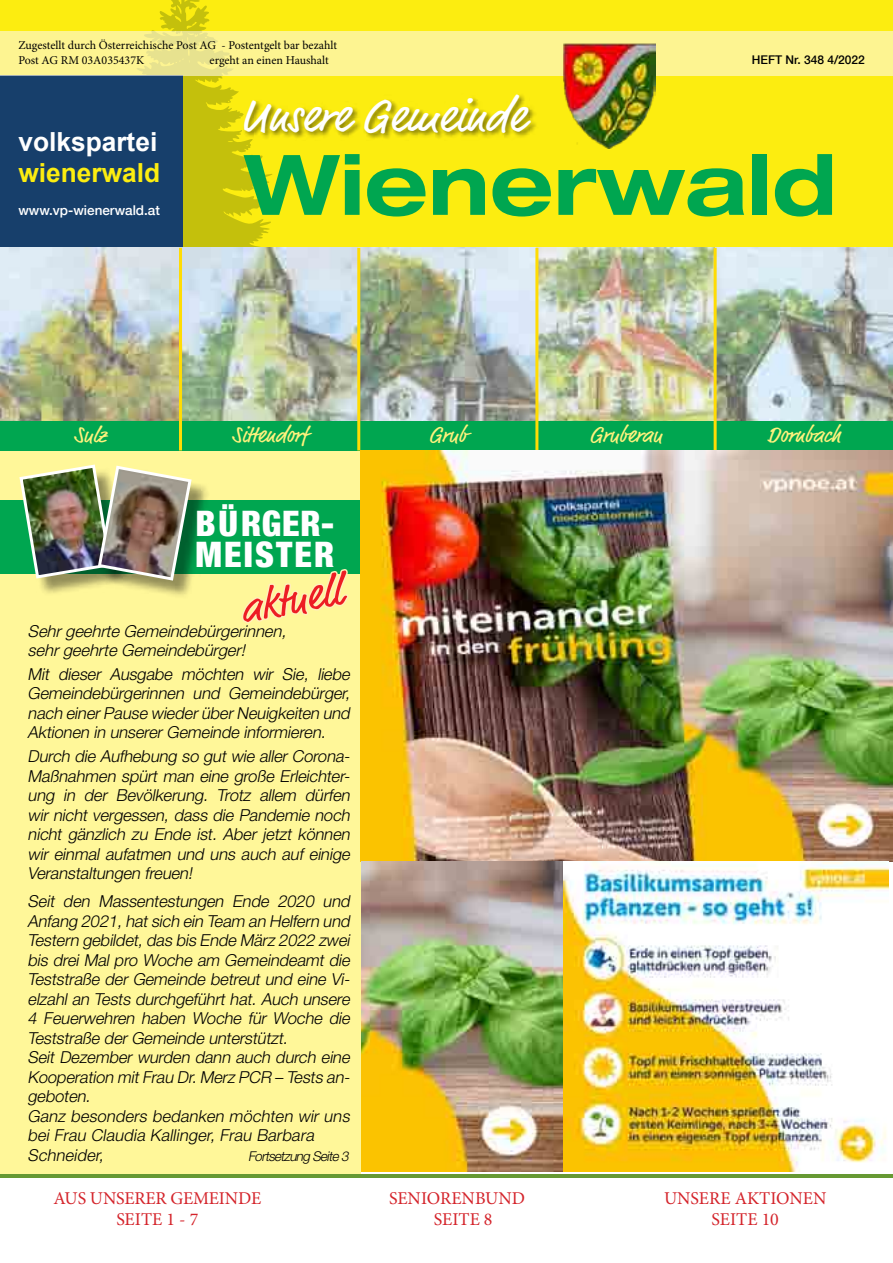
<style>
.page{position:relative;width:893px;height:1263px;background:#fff}
.page>*{position:absolute;margin:0;border:0;box-sizing:border-box;transform-origin:0 0}
.t1{font:700 expanded 83.7px "Helvetica Neue LT Pro";color:#00a650}
.t2{font:46.65px "Market";color:#fff}
.t3{font:43.95px "Market Web";color:#ed1d24}
.t4{font:900 condensed 35.1px/31px "Helvetica Neue";letter-spacing:.06em;color:#fff}
.t5{font:700 26.25px "Arial";color:#fff}
.t6{font:700 26.25px "Arial";color:#fced10}
.t7{font:22.5px "Market Web";color:#fff27d}
.t8{font:18px/21.6px "Minion Pro";color:#d4232a;text-align:center}
.t9{font:italic 300 16.5px/19.5px "Helvetica Neue LT Std";color:#000}
.t10{font:500 13.5px "Helvetica Neue";color:#fff}
.t11{font:italic 300 13.5px "Helvetica Neue LT Std";color:#000}
.t12{font:12px/14.4px "Minion Pro";letter-spacing:-.005em;color:#000}
.t13{font:500 12px "Helvetica Neue";color:#000}
</style>
<div class="page">
<div style="left:0;top:448px;width:360px;height:728px;background:#fff799"></div>
<div style="left:0;top:0;width:893px;height:287px;background:#fced10"></div>
<svg style="left:152px;top:0;width:122px;height:248px"></svg>
<div style="left:0;top:75px;width:182px;height:173px;background:#173f6b"></div>
<img style="left:0;top:248px;width:893px;height:173px">
<div style="left:243px;top:93px;width:295px;height:48px;background:#000;opacity:.5"></div>
<svg style="left:0;top:31px;width:893px;height:44px;background:#fbf290"></svg>
<img style="left:563px;top:44px;width:93px;height:105px">
<div style="left:0;top:500px;width:360px;height:74px;background:#00a650"></div>
<div style="left:0;top:421px;width:893px;height:29px;background:#00a650"></div>
<div style="left:22px;top:467px;width:108px;height:129px;background:#000;opacity:.42"></div>
<div style="left:101px;top:468px;width:109px;height:131px;background:#000;opacity:.42"></div>
<img style="left:19px;top:465px;width:173px;height:116px">
<img style="left:101px;top:469px;width:87px;height:108px">
<hr style="left:179px;top:248px;width:3px;height:202px;background:#ffdc04">
<hr style="left:357px;top:248px;width:3px;height:202px;background:#ffdc04">
<hr style="left:535px;top:248px;width:3px;height:202px;background:#ffdc04">
<hr style="left:714px;top:248px;width:3px;height:202px;background:#ffdc04">
<svg style="left:242px;top:569px;width:107px;height:55px"></svg>
<hr style="left:0;top:1175px;width:893px;height:3px;background:#693">
<img style="left:361px;top:451px;width:532px;height:410px">
<img style="left:361px;top:861px;width:528px;height:311px">
<p class="t12" style="left:18px;top:38px;width:320px">Zugestellt durch Österreichische Post AG - Postentgelt bar bezahlt<br>Post AG RM 03A035437K</p>
<p class="t12" style="left:210px;top:53px;width:121px">ergeht an einen Haushalt</p>
<p class="t13" style="left:752px;top:50px;width:115px">Heft Nr. 348 4/2022</p>
<h3 class="t5" style="left:18px;top:123px;width:140px">volkspartei</h3>
<h3 class="t6" style="left:18px;top:154px;width:143px">wienerwald</h3>
<p class="t10" style="left:18px;top:199px;width:143px">www.vp-wienerwald.at</p>
<h2 class="t2" style="left:240px;top:88px;width:287px">Unsere Gemeinde</h2>
<h1 class="t1" style="left:244px;top:132px;width:595px">Wienerwald</h1>
<h3 class="t7" style="left:74px;top:421px;width:35px">Sulz</h3>
<h3 class="t7" style="left:232px;top:421px;width:77px">Sittendorf</h3>
<h3 class="t7" style="left:429px;top:421px;width:39px">Grub</h3>
<h3 class="t7" style="left:589px;top:421px;width:74px">Gruberau</h3>
<h3 class="t7" style="left:767px;top:421px;width:75px">Dornbach</h3>
<h3 class="t4" style="left:196px;top:506px;width:140px">BÜRGER-<br>MEISTER</h3>
<h3 class="t3" style="left:235px;top:583px;width:104px;rotate:-11deg">aktuell</h3>
<p class="t9" style="left:28px;top:621px;width:264px">Sehrgeehrte Gemeindebürgerinnen, sehrgeehrte Gemeindebürger!</p>
<p class="t9" style="left:28px;top:664px;width:327px;text-align:justify">Mit dieser Ausgabe möchten wir Sie, liebe Gemeindebürgerinnen und Gemeindebürger, nach einerPause wiederüberNeuigkeiten und Aktionen in unsererGemeinde informieren.</p>
<p class="t9" style="left:28px;top:746px;width:327px;text-align:justify">Durch die Aufhebung so gut wie aller Corona-Maßnahmen spürt man eine große Erleichter&shy;ung in der Bevölkerung. Trotz allem dürfen wir nicht vergessen, dass die Pandemie noch nicht gänzlich zu Ende ist. Aber jetzt können wir einmal aufatmen und uns auch auf einige Veranstaltungen freuen!</p>
<p class="t9" style="left:27px;top:891px;width:327px">Seit den Massentestungen Ende 2020 und Anfang 2021,hatsich ein Team an Helfern und Testern gebildet,das bis Ende März 2022 zwei bis drei Mal pro Woche am Gemeindeamt die Teststraße der Gemeinde betreut und eine Vi&shy;elzahl an Tests durchgeführt hat. Auch unsere 4 Feuerwehren haben Woche für Woche die Teststraße derGemeinde unterstützt.<br>Seit Dezember wurden dann auch durch eine Kooperation mitFrau Dr.Merz PCR – Tests an&shy;geboten.<br>Ganz besonders bedanken möchten wir uns bei Frau Claudia Kallinger, Frau Barbara Schneider,</p>
<p class="t11" style="left:248px;top:1147px;width:105px">Fortsetzung Seite3</p>
<p class="t8" style="left:53px;top:1187px;width:209px">AUS UNSERER GEMEINDE<br>SEITE 1 - 7</p>
<p class="t8" style="left:664px;top:1187px;width:164px">UNSERE AKTIONEN<br>SEITE 10</p>
<p class="t8" style="left:434px;top:1187px;width:93px;text-align:left;text-indent:-45px">SENIORENBUND<br>SEITE 8</p>
</div>
